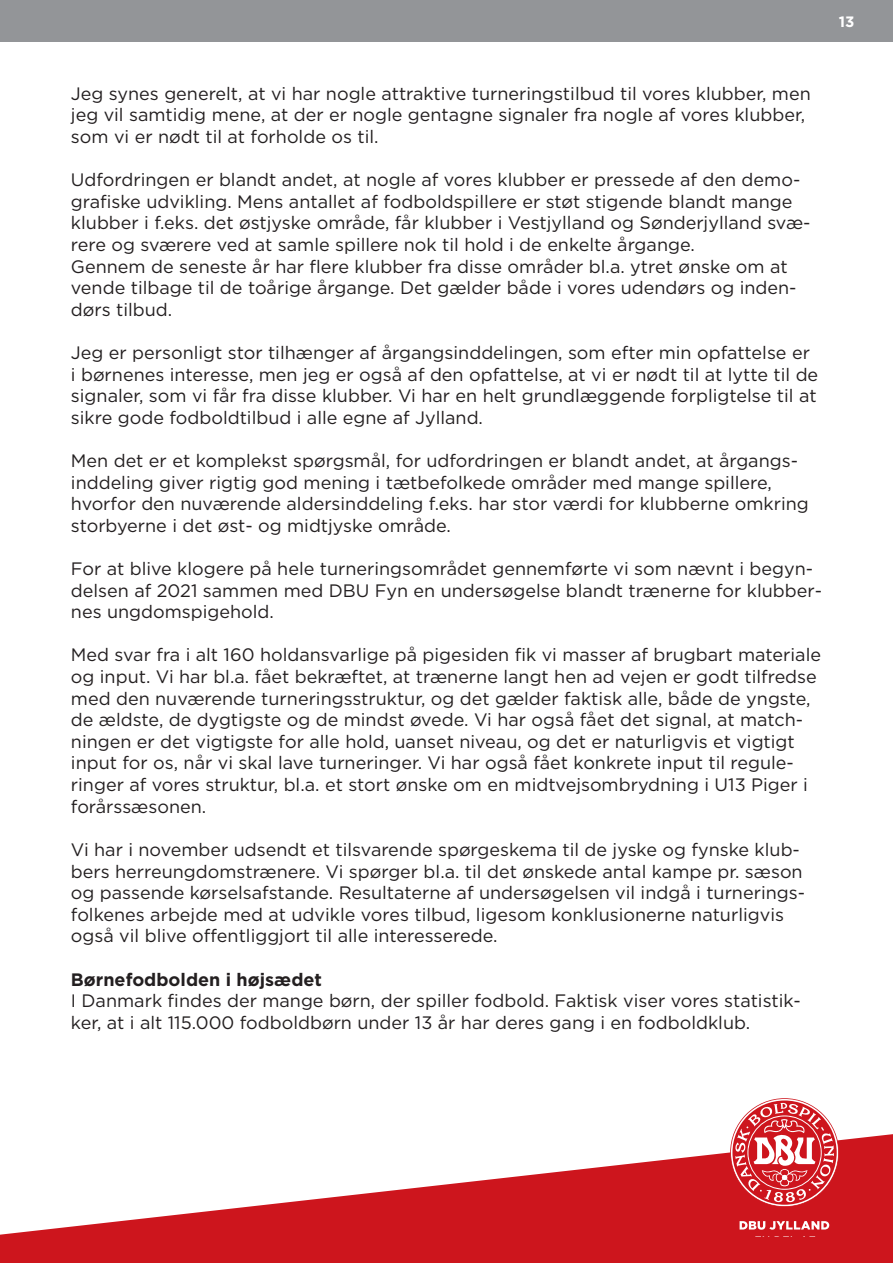
<style>
.page{position:relative;width:893px;height:1263px;background:#fff}
.page>*{position:absolute;margin:0;border:0;box-sizing:border-box;transform-origin:0 0}
.t1{font:18px/21.6px "Gotham";color:#231f20}
.t2{font:700 18px "Gotham";color:#231f20}
.t3{font:700 15px "Gotham";color:#fff}
</style>
<div class="page">
<div style="left:0;top:0;width:893px;height:41px;background:#939598"></div>
<svg style="left:1px;top:1134px;width:892px;height:129px;fill:#cd151d"></svg>
<svg style="left:0;top:1234px;width:1px;height:29px"></svg>
<svg style="left:740px;top:1221px;width:89px;height:9px"></svg>
<svg style="left:730px;top:1098px;width:109px;height:109px"></svg>
<p class="t3" style="left:839px;top:11px;width:17px">13</p>
<p class="t1" style="left:71px;top:82px;width:741px">Jeg synes generelt, at vi har nogle attraktive turneringstilbud til vores klubber, men jeg vil samtidig mene, at der er nogle gentagne signaler fra nogle af vores klubber, som vi er nødt til at forholde os til.</p>
<p class="t1" style="left:71px;top:169px;width:741px">Udfordringen er blandt andet, at nogle af vores klubber er pressede af den demo&shy;grafiske udvikling. Mens antallet af fodboldspillere er støt stigende blandt mange klubber i f.eks. det østjyske område, får klubber i Vestjylland og Sønderjylland svæ&shy;rere og sværere ved at samle spillere nok til hold i de enkelte årgange.</p>
<p class="t1" style="left:71px;top:255px;width:727px">Gennem de seneste år har flere klubber fra disse områder bl.a. ytret ønske om at vende tilbage til de toårige årgange. Det gælder både i vores udendørs og inden&shy;dørs tilbud.</p>
<p class="t1" style="left:71px;top:341px;width:749px">Jeg er personligt stor tilhænger af årgangsinddelingen, som efter min opfattelse er i børnenes interesse, men jeg er også af den opfattelse, at vi er nødt til at lytte til de signaler, som vi får fra disse klubber. Vi har en helt grundlæggende forpligtelse til at sikre gode fodboldtilbud i alle egne af Jylland.</p>
<p class="t1" style="left:71px;top:449px;width:739px">Men det er et komplekst spørgsmål, for udfordringen er blandt andet, at årgangs&shy;inddeling giver rigtig god mening i tætbefolkede områder med mange spillere, hvorfor den nuværende aldersinddeling f.eks. har stor værdi for klubberne omkring storbyerne i det øst- og midtjyske område.</p>
<p class="t1" style="left:71px;top:557px;width:753px">For at blive klogere på hele turneringsområdet gennemførte vi som nævnt i begyn&shy;delsen af 2021 sammen med DBU Fyn en undersøgelse blandt trænerne for klubber&shy;nes ungdomspigehold.</p>
<p class="t1" style="left:71px;top:644px;width:752px">Med svar fra i alt 160 holdansvarlige på pigesiden fik vi masser af brugbart materiale og input. Vi har bl.a. fået bekræftet, at trænerne langt hen ad vejen er godt tilfredse med den nuværende turneringsstruktur, og det gælder faktisk alle, både de yngste, de ældste, de dygtigste og de mindst øvede. Vi har også fået det signal, at match&shy;ningen er det vigtigste for alle hold, uanset niveau, og det er naturligvis et vigtigt input for os, når vi skal lave turneringer. Vi har også fået konkrete input til regule&shy;ringer af vores struktur, bl.a. et stort ønske om en midtvejsombrydning i U13 Piger i forårssæsonen.</p>
<p class="t1" style="left:71px;top:838px;width:736px">Vi har i november udsendt et tilsvarende spørgeskema til de jyske og fynske klub&shy;bers herreungdomstrænere. Vi spørger bl.a. til det ønskede antal kampe pr. sæson og passende kørselsafstande. Resultaterne af undersøgelsen vil indgå i turnerings&shy;folkenes arbejde med at udvikle vores tilbud, ligesom konklusionerne naturligvis også vil blive offentliggjort til alle interesserede.</p>
<p class="t2" style="left:71px;top:967px;width:253px">Børnefodbolden i højsædet</p>
<p class="t1" style="left:71px;top:989px;width:731px">I Danmark findes der mange børn, der spiller fodbold. Faktisk viser vores statistik&shy;ker, at i alt 115.000 fodboldbørn under 13 år har deres gang i en fodboldklub.</p>
</div>
